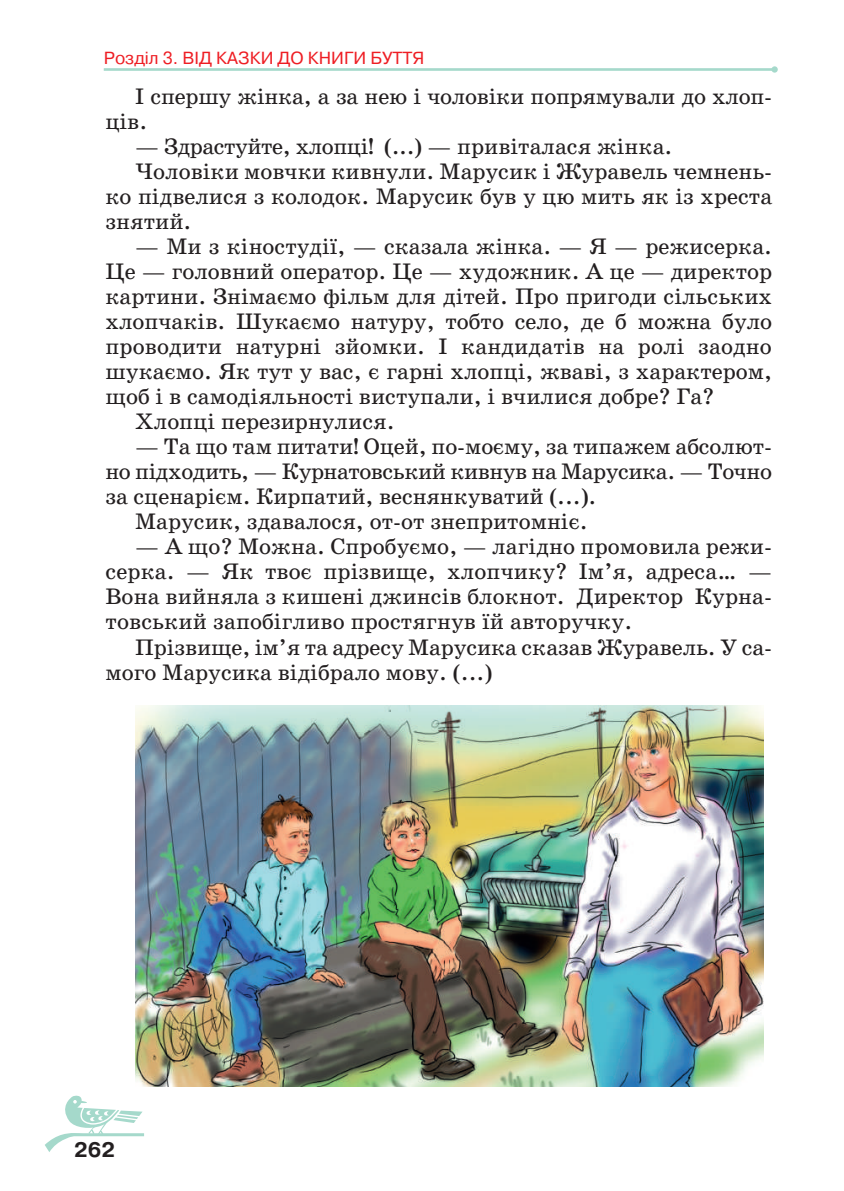
<style>
.page{position:relative;width:844px;height:1191px;background:#fff}
.page>*{position:absolute;margin:0;border:0;box-sizing:border-box;transform-origin:0 0}
.t1{font:22.75px/25px "School Book C";color:#231f20}
.t2{font:22.75px "School Book C";letter-spacing:-.02em;color:#231f20}
.t3{font:700 21px "Pragmatica C";color:#231f20}
.t4{font:17.5px "Pragmatica C";color:#ee1d23}
</style>
<div class="page">
<hr style="left:70px;top:1133px;width:74px;height:3px;background:#a5d9cb">
<svg style="left:45px;top:1095px;width:97px;height:57px"></svg>
<hr style="left:104px;top:68px;width:670px;height:3px;background:#a5d9cb">
<div style="left:771px;top:66px;width:6px;height:7px;background:#a5d9cb;border-radius:50%"></div>
<img style="left:135px;top:706px;width:628px;height:380px">
<p class="t4" style="left:104px;top:49px;width:322px">Розділ 3. ВІД КАЗКИ ДО КНИГИ БУТТЯ</p>
<p class="t1" style="left:105px;top:84px;width:668px;text-indent:30px">І спершу жінка, а за нею і чоловіки попрямували до хлоп&shy;ців.</p>
<p class="t1" style="left:135px;top:134px;width:538px">— Здрастуйте, хлопці! (...) — привіталася жінка.</p>
<p class="t1" style="left:135px;top:159px;width:638px">Чоловіки мовчки кивнули. Марусик і Журавель чемнень-</p>
<p class="t1" style="left:105px;top:184px;width:668px">ко підвелися з колодок. Марусик був у цю мить як із хреста</p>
<p class="t1" style="left:105px;top:209px;width:87px">знятий.</p>
<p class="t1" style="left:135px;top:234px;width:638px">— Ми з кіностудії, — сказала жінка. — Я — режисерка.</p>
<p class="t1" style="left:105px;top:259px;width:668px">Це — головний оператор. Це — художник. А це — директор</p>
<p class="t1" style="left:105px;top:284px;width:668px">картини. Знімаємо фільм для дітей. Про пригоди сільських</p>
<p class="t1" style="left:105px;top:309px;width:668px">хлопчаків. Шукаємо натуру, тобто село, де б можна було</p>
<p class="t1" style="left:105px;top:334px;width:667px">проводити натурні зйомки. І кандидатів на ролі заодно</p>
<p class="t1" style="left:105px;top:359px;width:668px">шукаємо. Як тут у вас, є гарні хлопці, жваві, з характером,</p>
<p class="t1" style="left:105px;top:384px;width:610px">щоб і в самодіяльності виступали, і вчилися добре? Га?</p>
<p class="t1" style="left:135px;top:409px;width:261px">Хлопці перезирнулися.</p>
<p class="t1" style="left:135px;top:434px;width:638px">— Та що там питати! Оцей, по-моєму, за типажем абсолют-</p>
<p class="t2" style="left:105px;top:459px;width:668px">но підходить, — Курнатовський кивнув на Марусика. — Точно</p>
<p class="t1" style="left:105px;top:484px;width:492px">за сценарієм. Кирпатий, веснянкуватий (...).</p>
<p class="t1" style="left:135px;top:509px;width:454px">Марусик, здавалося, от-от знепритомніє.</p>
<p class="t1" style="left:105px;top:534px;width:668px;text-align:justify;text-indent:30px">— А що? Можна. Спробуємо, — лагідно промовила режи&shy;серка. — Як твоє прізвище, хлопчику? Ім’я, адреса… — Вона вийняла з кишені джинсів блокнот. Директор Курна&shy;товський запобігливо простягнув їй авторучку.</p>
<p class="t1" style="left:105px;top:634px;width:668px;text-indent:30px">Прізвище, ім’я та адресу Марусика сказав Журавель. У са&shy;мого Марусика відібрало мову. (...)</p>
<p class="t3" style="left:74px;top:1137px;width:42px">262</p>
</div>
